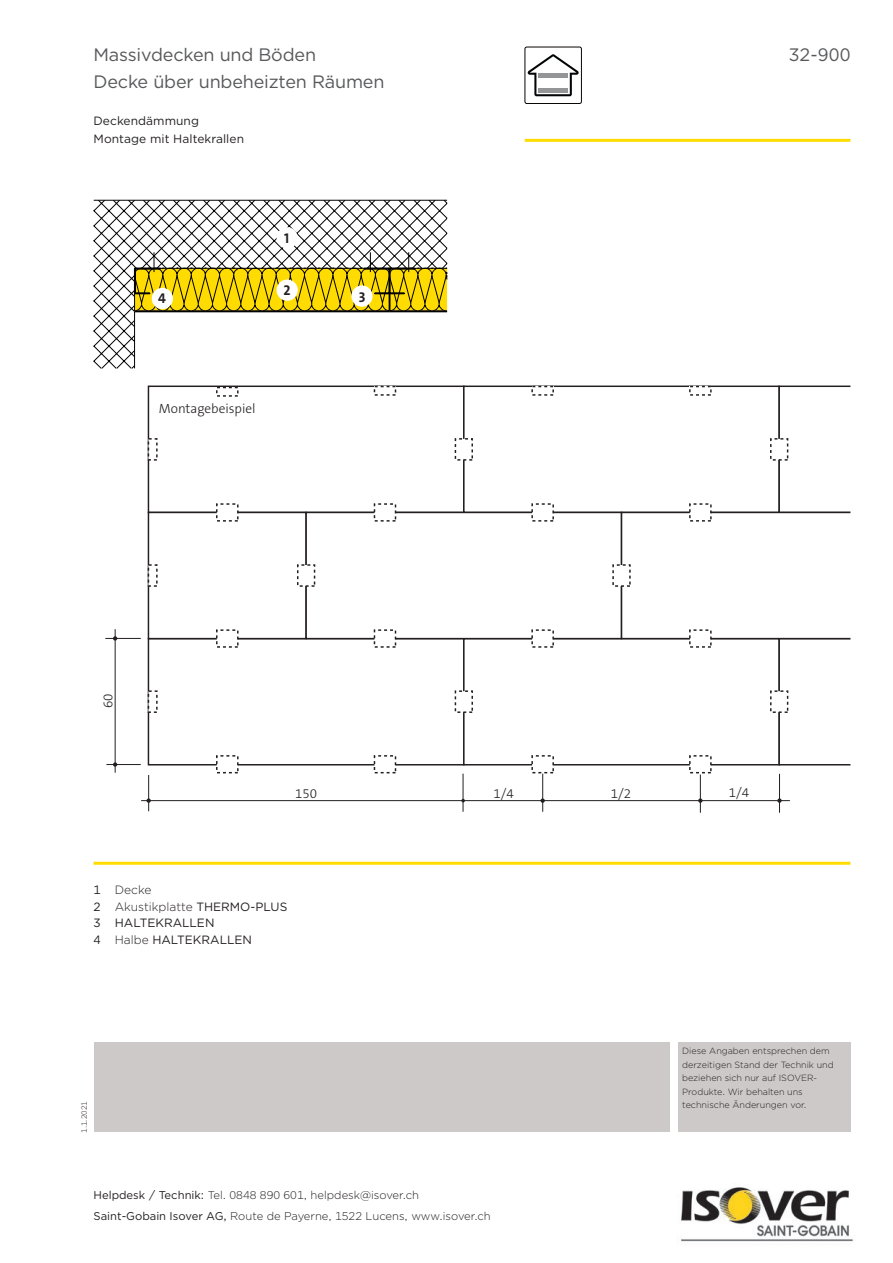
<style>
.page{position:relative;width:893px;height:1263px;background:#fff}
.page>*{position:absolute;margin:0;border:0;box-sizing:border-box;transform-origin:0 0}
.t1{font:18px/27px "Gotham";letter-spacing:-.01em;color:#57585a}
.t2{font:14.25px "The Sans LP7 Bld";color:#231f20}
.t3{font:300 13.35px "The Sans B3";color:#231f20}
.t4{font:12px/16.5px "Gotham";letter-spacing:.005em;color:#231f20}
.t5{font:300 11.25px/21px "Gotham";color:#231f20}
.t6{font:300 9px/13.5px "Gotham";color:#231f20}
.t7{font:300 7.5px "Gotham";color:#231f20}
.s1{font-weight:300}
.s2{font-weight:400}
</style>
<div class="page">
<img style="left:681px;top:1187px;width:173px;height:55px">
<hr style="left:525px;top:139px;width:325px;height:3px;background:#ffdc01">
<hr style="left:94px;top:862px;width:756px;height:3px;background:#ffdc01">
<div style="left:525px;top:47px;width:57px;height:57px;border:1px solid #0a0604;border-radius:2px"></div>
<svg style="left:528px;top:54px;width:51px;height:42px"></svg>
<div style="left:538px;top:73px;width:30px;height:5px;background:#949596"></div>
<hr style="left:538px;top:88px;width:30px;height:4px;background:#949596">
<svg style="left:94px;top:201px;width:353px;height:167px"></svg>
<hr style="left:135px;top:200px;width:312px;height:1px;background:#000">
<hr style="left:134px;top:268px;width:1px;height:100px;background:#000">
<hr style="left:94px;top:200px;width:41px;height:1px;background:#000">
<svg style="left:134px;top:252px;width:314px;height:60px"></svg>
<div style="left:277px;top:227px;width:21px;height:21px;background:#fff;border-radius:50%"></div>
<div style="left:277px;top:279px;width:21px;height:22px;background:#fff;border-radius:50%"></div>
<div style="left:351px;top:285px;width:22px;height:22px;background:#fff;border-radius:50%"></div>
<div style="left:152px;top:288px;width:21px;height:21px;background:#fff;border-radius:50%"></div>
<div style="left:148px;top:386px;width:317px;height:127px;border:1px solid #231f20"></div>
<div style="left:463px;top:386px;width:317px;height:127px;border:1px solid #231f20"></div>
<div style="left:778px;top:386px;width:72px;height:127px;border:1px solid #231f20"></div>
<div style="left:148px;top:638px;width:317px;height:127px;background:#fff;border:1px solid #231f20"></div>
<div style="left:463px;top:638px;width:317px;height:127px;background:#fff;border:1px solid #231f20"></div>
<div style="left:778px;top:638px;width:72px;height:127px;border:1px solid #231f20"></div>
<div style="left:148px;top:512px;width:159px;height:127px;background:#fff;border:1px solid #231f20"></div>
<div style="left:305px;top:512px;width:317px;height:127px;background:#fff;border:1px solid #231f20"></div>
<div style="left:621px;top:512px;width:229px;height:127px;border:1px solid #231f20"></div>
<div style="left:770px;top:438px;width:18px;height:23px;background:#fff;border:1px dashed #231f20"></div>
<div style="left:612px;top:564px;width:19px;height:23px;background:#fff;border:1px dashed #231f20"></div>
<div style="left:455px;top:690px;width:18px;height:23px;background:#fff;border:1px dashed #231f20"></div>
<div style="left:770px;top:690px;width:18px;height:23px;background:#fff;border:1px dashed #231f20"></div>
<div style="left:148px;top:438px;width:10px;height:23px;background:#fff;border:1px dashed #231f20"></div>
<div style="left:148px;top:564px;width:10px;height:23px;background:#fff;border:1px dashed #231f20"></div>
<div style="left:148px;top:690px;width:10px;height:23px;background:#fff;border:1px dashed #231f20"></div>
<div style="left:216px;top:503px;width:23px;height:19px;background:#fff;border:1px dashed #231f20"></div>
<div style="left:216px;top:629px;width:23px;height:19px;background:#fff;border:1px dashed #231f20"></div>
<div style="left:216px;top:755px;width:23px;height:18px;background:#fff;border:1px dashed #231f20"></div>
<div style="left:216px;top:387px;width:23px;height:10px;border:1px dashed #231f20"></div>
<div style="left:374px;top:503px;width:22px;height:19px;background:#fff;border:1px dashed #231f20"></div>
<div style="left:374px;top:629px;width:22px;height:19px;background:#fff;border:1px dashed #231f20"></div>
<div style="left:374px;top:755px;width:22px;height:18px;background:#fff;border:1px dashed #231f20"></div>
<div style="left:374px;top:386px;width:22px;height:10px;border:1px dashed #231f20"></div>
<div style="left:531px;top:503px;width:23px;height:19px;background:#fff;border:1px dashed #231f20"></div>
<div style="left:531px;top:629px;width:23px;height:19px;background:#fff;border:1px dashed #231f20"></div>
<div style="left:531px;top:755px;width:23px;height:18px;background:#fff;border:1px dashed #231f20"></div>
<div style="left:531px;top:386px;width:23px;height:10px;border:1px dashed #231f20"></div>
<div style="left:689px;top:503px;width:23px;height:19px;background:#fff;border:1px dashed #231f20"></div>
<div style="left:689px;top:629px;width:23px;height:19px;background:#fff;border:1px dashed #231f20"></div>
<div style="left:689px;top:755px;width:23px;height:18px;background:#fff;border:1px dashed #231f20"></div>
<div style="left:689px;top:386px;width:23px;height:10px;border:1px dashed #231f20"></div>
<div style="left:297px;top:564px;width:18px;height:23px;background:#fff;border:1px dashed #231f20"></div>
<div style="left:455px;top:438px;width:18px;height:23px;background:#fff;border:1px dashed #231f20"></div>
<hr style="left:105px;top:638px;width:36px;height:1px;background:#231f20">
<hr style="left:115px;top:629px;width:1px;height:144px;background:#231f20">
<hr style="left:106px;top:764px;width:35px;height:1px;background:#231f20">
<hr style="left:148px;top:775px;width:1px;height:36px;background:#231f20">
<hr style="left:463px;top:774px;width:1px;height:38px;background:#231f20">
<hr style="left:542px;top:774px;width:1px;height:38px;background:#231f20">
<hr style="left:700px;top:774px;width:1px;height:39px;background:#231f20">
<hr style="left:779px;top:774px;width:1px;height:39px;background:#231f20">
<hr style="left:141px;top:800px;width:649px;height:1px;background:#231f20">
<svg style="left:541px;top:798px;width:4px;height:5px"></svg>
<svg style="left:777px;top:798px;width:5px;height:5px"></svg>
<svg style="left:113px;top:762px;width:4px;height:5px"></svg>
<div style="left:94px;top:1043px;width:575px;height:89px;background:#cdc9c8"></div>
<div style="left:678px;top:1043px;width:172px;height:89px;background:#cdc9c8"></div>
<h1 class="t1" style="left:94px;top:41px;width:292px">Massivdecken und Böden<br>Decke über unbeheizten Räumen</h1>
<h3 class="t4" style="left:94px;top:112px;width:152px;line-height:18px">Deckendämmung<br>Montage mit Haltekrallen</h3>
<h2 class="t2" style="left:284px;top:230px;width:7px">1</h2>
<h2 class="t2" style="left:283px;top:281px;width:9px">2</h2>
<h2 class="t2" style="left:158px;top:290px;width:9px">4</h2>
<h2 class="t2" style="left:359px;top:288px;width:8px">3</h2>
<h3 class="t3" style="left:159px;top:401px;width:98px">Montagebeispiel</h3>
<h1 class="t1" style="left:789px;top:41px;width:63px">32-900</h1>
<h3 class="t3" style="left:101px;top:708px;width:16px;rotate:-90deg">60</h3>
<h3 class="t3" style="left:295px;top:786px;width:24px">150</h3>
<h3 class="t3" style="left:494px;top:786px;width:22px">1/4</h3>
<h3 class="t3" style="left:611px;top:787px;width:22px">1/2</h3>
<h3 class="t4" style="left:94px;top:881px;width:195px">1 <span class="s1">Decke<br></span>2 <span class="s1">Akustikplatte</span> THERMO-PLUS<br>3 HALTEKRALLEN<br>4 <span class="s1">Halbe</span> HALTEKRALLEN</h3>
<p class="t7" style="left:79px;top:1133px;width:33px;rotate:-90deg">1.1.2021</p>
<p class="t5" style="left:94px;top:1184px;width:399px"><span class="s2">Helpdesk / Technik:</span> Tel. 0848 890 601, helpdesk@isover.ch<br><span class="s2">Saint-Gobain Isover AG,</span> Route de Payerne, 1522 Lucens, www.isover.ch</p>
<h3 class="t3" style="left:729px;top:786px;width:22px">1/4</h3>
<p class="t6" style="left:682px;top:1044px;width:153px">Diese Angaben entsprechen dem derzeitigen Stand der Technik und beziehen sich nur auf ISOVER-<br>Produkte. Wir behalten uns technische Änderungen vor.</p>
</div>
